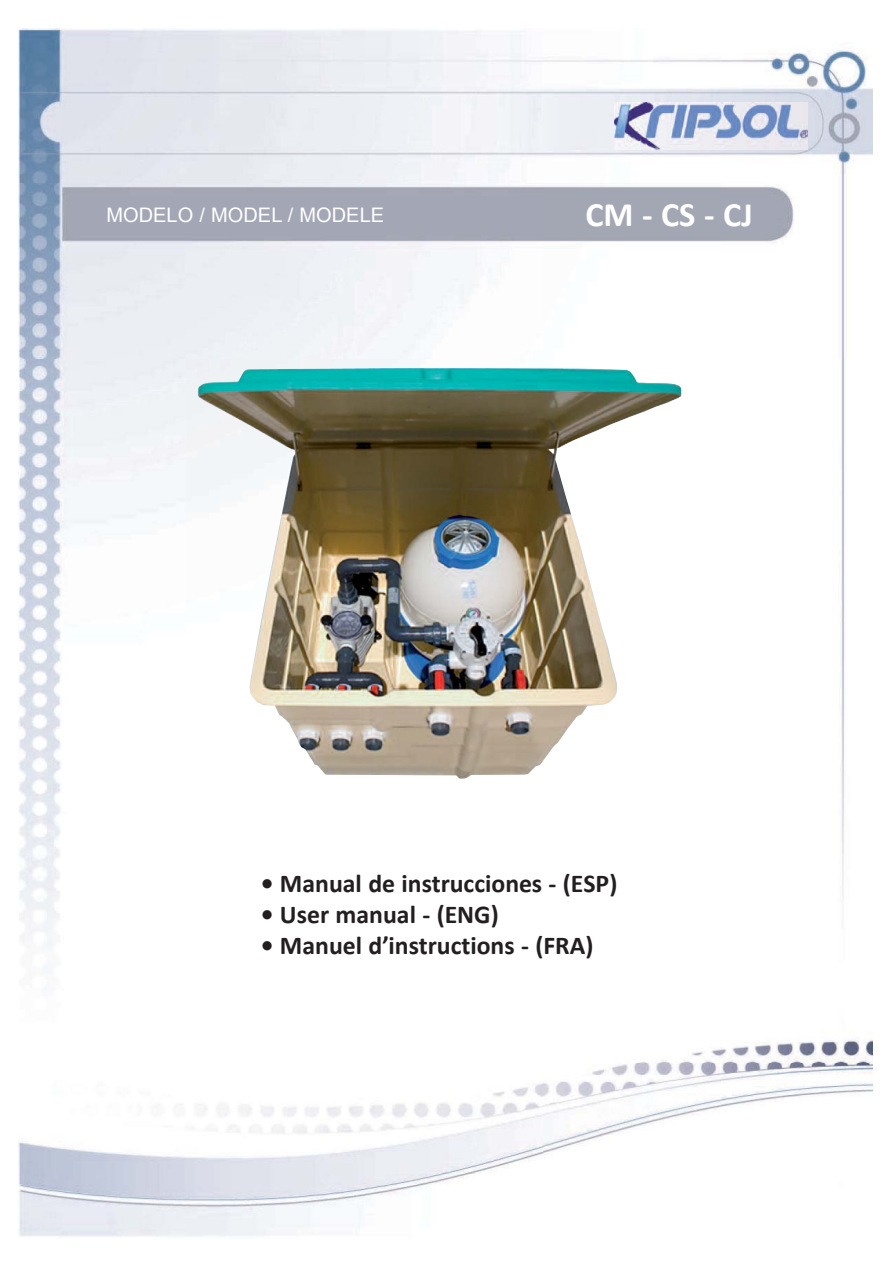
<style>
.page{position:relative;width:893px;height:1263px;background:#fff}
.page>*{position:absolute;margin:0;border:0;box-sizing:border-box;transform-origin:0 0}
.t1{font:700 34.35px "Calibri";color:#fff}
.t2{font:700 25.8px "Calibri";color:#231f20}
.t3{font:20.1px "Arial";color:#fff}
</style>
<div class="page">
<img style="left:18px;top:29px;width:854px;height:1208px">
<img style="left:198px;top:368px;width:483px;height:411px">
<img style="left:614px;top:102px;width:194px;height:48px">
<div style="left:259px;top:871px;width:471px;height:176px;background:#fff"></div>
<p class="t3" style="left:107px;top:203px;width:279px">MODELO / MODEL / MODELE</p>
<h1 class="t1" style="left:585px;top:200px;width:169px">CM - CS - CJ</h1>
<p class="t2" style="left:261px;top:873px;width:358px">• Manual de instrucciones - (ESP)</p>
<p class="t2" style="left:261px;top:904px;width:239px">• User manual - (ENG)</p>
<p class="t2" style="left:261px;top:935px;width:334px">• Manuel d’instructions - (FRA)</p>
</div>
